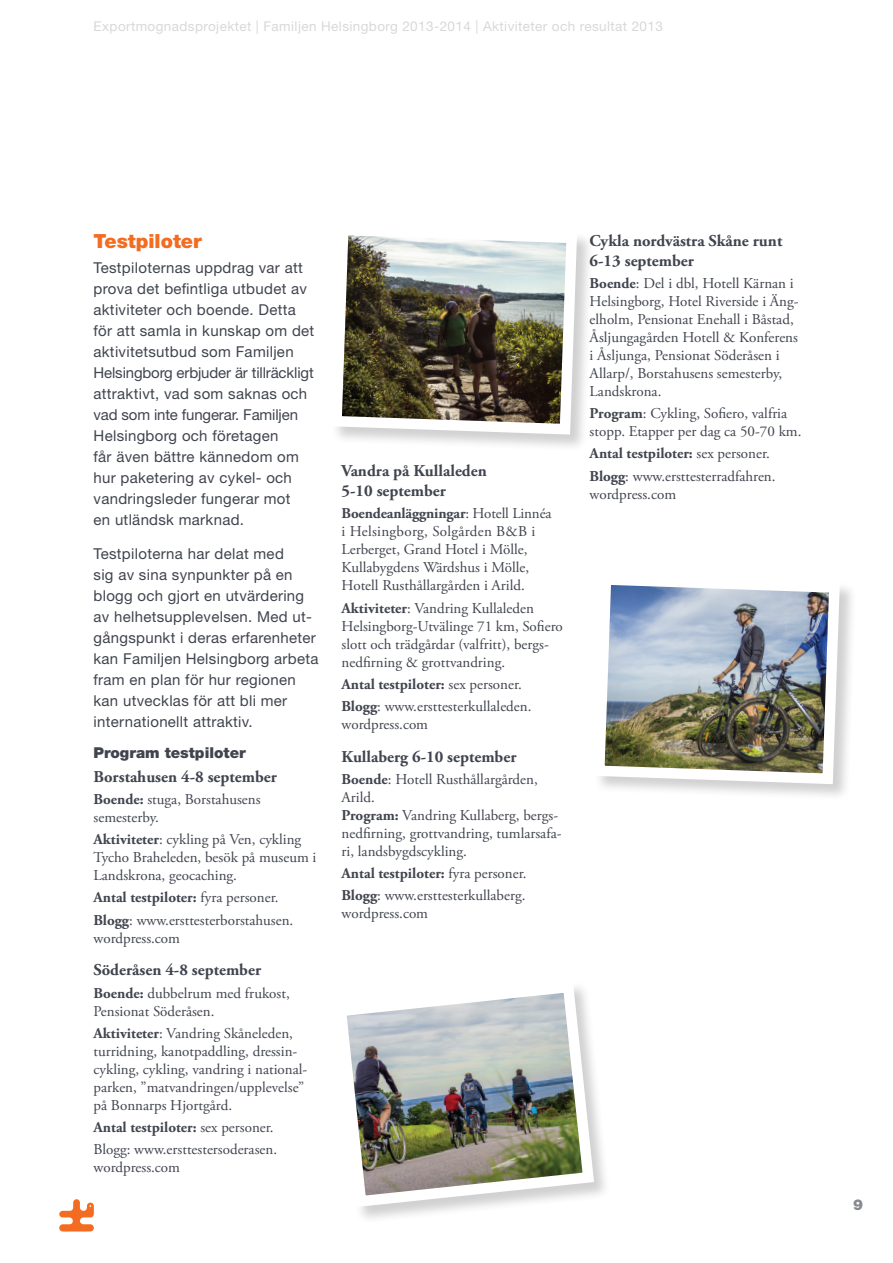
<style>
.page{position:relative;width:893px;height:1263px;background:#fff}
.page>*{position:absolute;margin:0;border:0;box-sizing:border-box;transform-origin:0 0}
.t1{font:900 19.5px "Helvetica Neue LT Std";color:#f36c21}
.t2{font:700 16.5px/19.8px "Adobe Garamond Pro";color:#40444e}
.t3{font:15px/18px "Adobe Garamond Pro";color:#40444e}
.t4{font:15px/21px "Helvetica Neue LT Std";letter-spacing:.02em;color:#40444e}
.t5{font:900 15px "Helvetica Neue LT Std";color:#40444e}
.t6{font:900 15px "Helvetica Neue LT Std";color:#86898f}
.t7{font:13.5px "Helvetica Neue LT Std";letter-spacing:.03em;color:#d8d9d7}
.s1{font-weight:700}
</style>
<div class="page">
<svg style="left:59px;top:1199px;width:35px;height:32px"></svg>
<div style="left:331px;top:224px;width:264px;height:228px;background:#231f20;opacity:.21"></div>
<img style="left:331px;top:224px;width:251px;height:216px">
<div style="left:593px;top:574px;width:264px;height:227px;background:#231f20;opacity:.21"></div>
<img style="left:593px;top:574px;width:252px;height:216px">
<img style="left:346px;top:987px;width:254px;height:226px">
<p class="t7" style="left:94px;top:18px;width:571px">Exportmognadsprojektet | Familjen Helsingborg 2013-2014 | Aktiviteter och resultat 2013</p>
<h1 class="t1" style="left:94px;top:229px;width:110px">Testpiloter</h1>
<p class="t4" style="left:94px;top:257px;width:222px">Testpiloternas uppdrag var att prova det befintliga utbudet av aktiviteter och boende. Detta för att samla in kunskap om det aktivitetsutbud som Familjen<br>Helsingborg erbjuder är tillräckligt attraktivt, vad som saknas och vad som inte fungerar. Familjen<br>Helsingborg och företagen<br>får även bättre kännedom om hur paketering av cykel- och vandringsleder fungerar mot<br>en utländsk marknad.</p>
<p class="t4" style="left:94px;top:543px;width:227px">Testpiloterna har delat med<br>sig av sina synpunkter på en blogg och gjort en utvärdering av helhetsupplevelsen. Med ut&shy;gångspunkt i deras erfarenheter kan Familjen Helsingborg arbeta fram en plan för hur regionen kan utvecklas för att bli mer internationellt attraktiv.</p>
<p class="t5" style="left:94px;top:743px;width:154px">Program testpiloter</p>
<p class="t2" style="left:94px;top:767px;width:185px">Borstahusen 4-8 september</p>
<p class="t3" style="left:94px;top:791px;width:169px"><span class="s1">Boende:</span> stuga, Borstahusens semesterby.</p>
<p class="t3" style="left:94px;top:831px;width:224px"><span class="s1">Aktiviteter</span>: cykling på Ven, cykling<br>Tycho Braheleden, besök på museum i<br>Landskrona, geocaching.</p>
<p class="t3" style="left:94px;top:887px;width:201px;line-height:22.2px"><span class="s1">Antal testpiloter:</span> fyra personer.<br><span class="s1">Blogg</span>: www.ersttesterborstahusen.</p>
<p class="t3" style="left:94px;top:929px;width:88px">wordpress.com</p>
<p class="t2" style="left:94px;top:960px;width:169px">Söderåsen 4-8 september</p>
<p class="t3" style="left:94px;top:984px;width:198px"><span class="s1">Boende:</span> dubbelrum med frukost,<br>Pensionat Söderåsen.</p>
<p class="t3" style="left:94px;top:1024px;width:215px"><span class="s1">Aktiviteter</span>: Vandring Skåneleden, turridning, kanotpaddling, dressin&shy;cykling, cykling, vandring i national&shy;parken, ”matvandringen/upplevelse” på Bonnarps Hjortgård.</p>
<p class="t3" style="left:94px;top:1117px;width:185px;line-height:22.2px"><span class="s1">Antal testpiloter:</span> sex personer.<br>Blogg: www.ersttestersoderasen.</p>
<p class="t3" style="left:94px;top:1159px;width:88px">wordpress.com</p>
<p class="t2" style="left:342px;top:461px;width:147px">Vandra på Kullaleden<br>5-10 september</p>
<p class="t3" style="left:342px;top:505px;width:211px"><span class="s1">Boendeanläggningar</span>: Hotell Linnéa i Helsingborg, Solgården B&amp;B i Lerberget, Grand Hotel i Mölle, Kullabygdens Wärdshus i Mölle, Hotell Rusthållargården i Arild.</p>
<p class="t3" style="left:342px;top:599px;width:223px"><span class="s1">Aktiviteter</span>: Vandring Kullaleden Helsingborg-Utvälinge 71 km, Sofiero slott och trädgårdar (valfritt), bergs&shy;nedfirning &amp; grottvandring.</p>
<p class="t3" style="left:342px;top:673px;width:191px;line-height:22.2px"><span class="s1">Antal testpiloter:</span> sex personer.<br><span class="s1">Blogg</span>: www.ersttesterkullaleden.</p>
<p class="t3" style="left:342px;top:716px;width:88px">wordpress.com</p>
<p class="t2" style="left:342px;top:747px;width:176px">Kullaberg 6-10 september</p>
<p class="t3" style="left:342px;top:771px;width:221px"><span class="s1">Boende</span>: Hotell Rusthållargården,<br>Arild.<br><span class="s1">Program:</span> Vandring Kullaberg, bergs&shy;nedfirning, grottvandring, tumlarsafa&shy;ri, landsbygdscykling.</p>
<p class="t3" style="left:342px;top:863px;width:186px;line-height:22.2px"><span class="s1">Antal testpiloter:</span> fyra personer.<br><span class="s1">Blogg</span>: www.ersttesterkullaberg.</p>
<p class="t3" style="left:342px;top:905px;width:88px">wordpress.com</p>
<p class="t2" style="left:590px;top:231px;width:194px">Cykla nordvästra Skåne runt<br>6-13 september</p>
<p class="t3" style="left:590px;top:275px;width:210px"><span class="s1">Boende</span>: Del i dbl, Hotell Kärnan i<br>Helsingborg, Hotel Riverside i Äng&shy;elholm, Pensionat Enehall i Båstad,<br>Åsljungagården Hotell &amp; Konferens i Åsljunga, Pensionat Söderåsen i<br>Allarp/, Borstahusens semesterby,<br>Landskrona.</p>
<p class="t3" style="left:590px;top:405px;width:213px"><span class="s1">Program</span>: Cykling, Sofiero, valfria stopp. Etapper per dag ca 50-70 km.</p>
<p class="t3" style="left:590px;top:443px;width:187px;line-height:22.2px"><span class="s1">Antal testpiloter:</span> sex personer.<br><span class="s1">Blogg</span>: www.ersttesterradfahren.</p>
<p class="t3" style="left:590px;top:485px;width:88px">wordpress.com</p>
<p class="t6" style="left:853px;top:1195px;width:12px">9</p>
</div>
